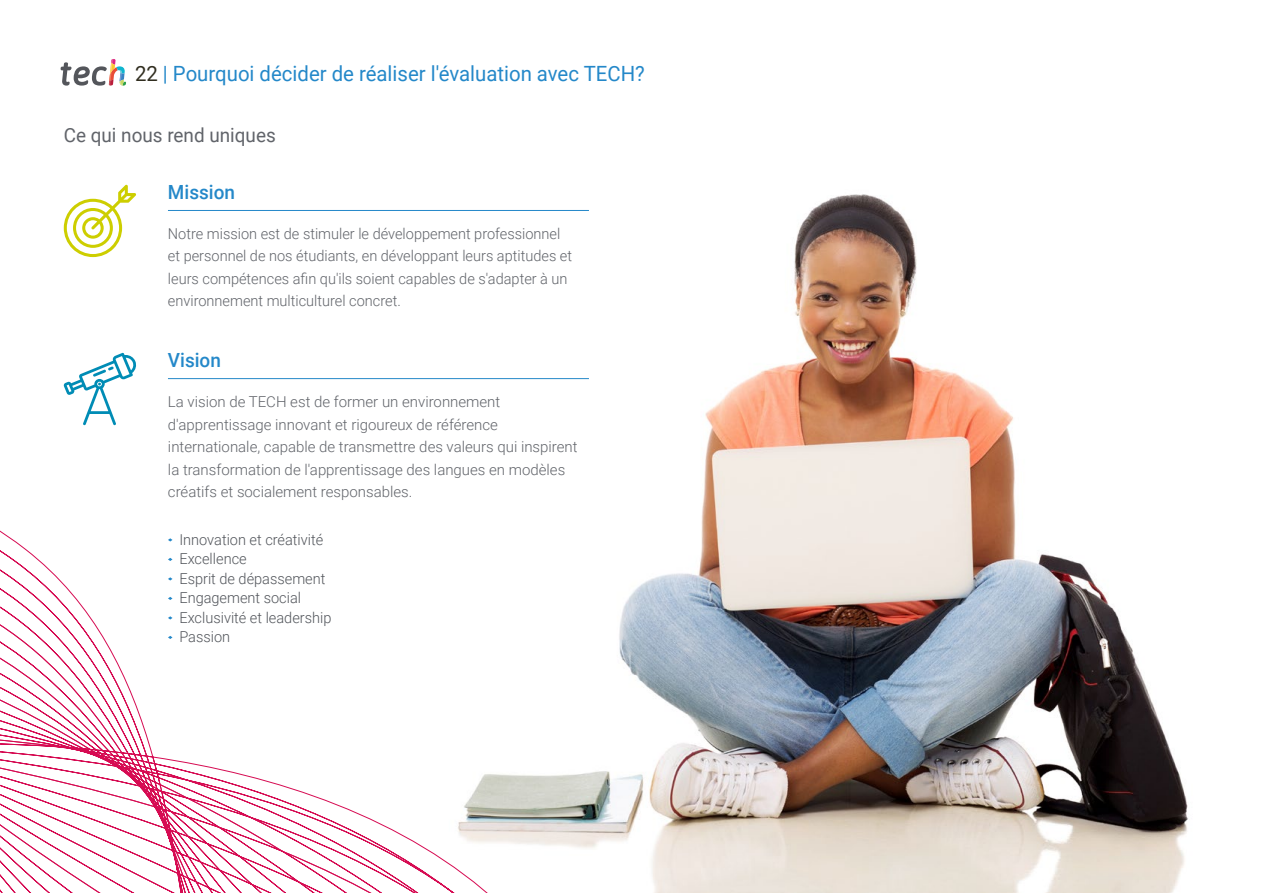
<style>
.page{position:relative;width:1263px;height:893px;background:#fff}
.page>*{position:absolute;margin:0;border:0;box-sizing:border-box;transform-origin:0 0}
.t1{font:21px "Roboto";color:#2488c9}
.t2{font:19.5px "Roboto";color:#61646a}
.t3{font:500 19.5px "Roboto";color:#2488c9}
.t4{font:300 15px/22.5px "Roboto";color:#61646a}
.t5{font:300 15px/19.5px "Roboto";color:#52555b}
.s1{color:#312e20}
</style>
<div class="page">
<img style="left:435px;top:194px;width:753px;height:699px">
<hr style="left:168px;top:210px;width:421px;height:1px;background:#2488c9">
<hr style="left:168px;top:378px;width:421px;height:1px;background:#2488c9">
<svg style="left:64px;top:185px;width:72px;height:72px"></svg>
<svg style="left:64px;top:353px;width:72px;height:72px"></svg>
<svg style="left:0;top:518px;width:508px;height:375px"></svg>
<svg style="left:61px;top:59px;width:65px;height:27px"></svg>
<h1 class="t1" style="left:135px;top:59px;width:511px"><span class="s1">22</span> | Pourquoi décider de réaliser l'évaluation avec TECH?</h1>
<h2 class="t2" style="left:64px;top:122px;width:214px">Ce qui nous rend uniques</h2>
<h2 class="t3" style="left:168px;top:179px;width:68px">Mission</h2>
<p class="t4" style="left:168px;top:222px;width:406px">Notre mission est de stimuler le développement professionnel et personnel de nos étudiants, en développant leurs aptitudes et leurs compétences afin qu'ils soient capables de s'adapter à un environnement multiculturel concret.</p>
<h2 class="t3" style="left:168px;top:347px;width:54px">Vision</h2>
<p class="t4" style="left:168px;top:390px;width:411px">La vision de TECH est de former un environnement d'apprentissage innovant et rigoureux de référence internationale, capable de transmettre des valeurs qui inspirent la transformation de l'apprentissage des langues en modèles créatifs et socialement responsables.</p>
<p class="t5" style="left:179px;top:529px;width:154px">Innovation et créativité<br>Excellence<br>Esprit de dépassement<br>Engagement social<br>Exclusivité et leadership<br>Passion</p>
</div>
